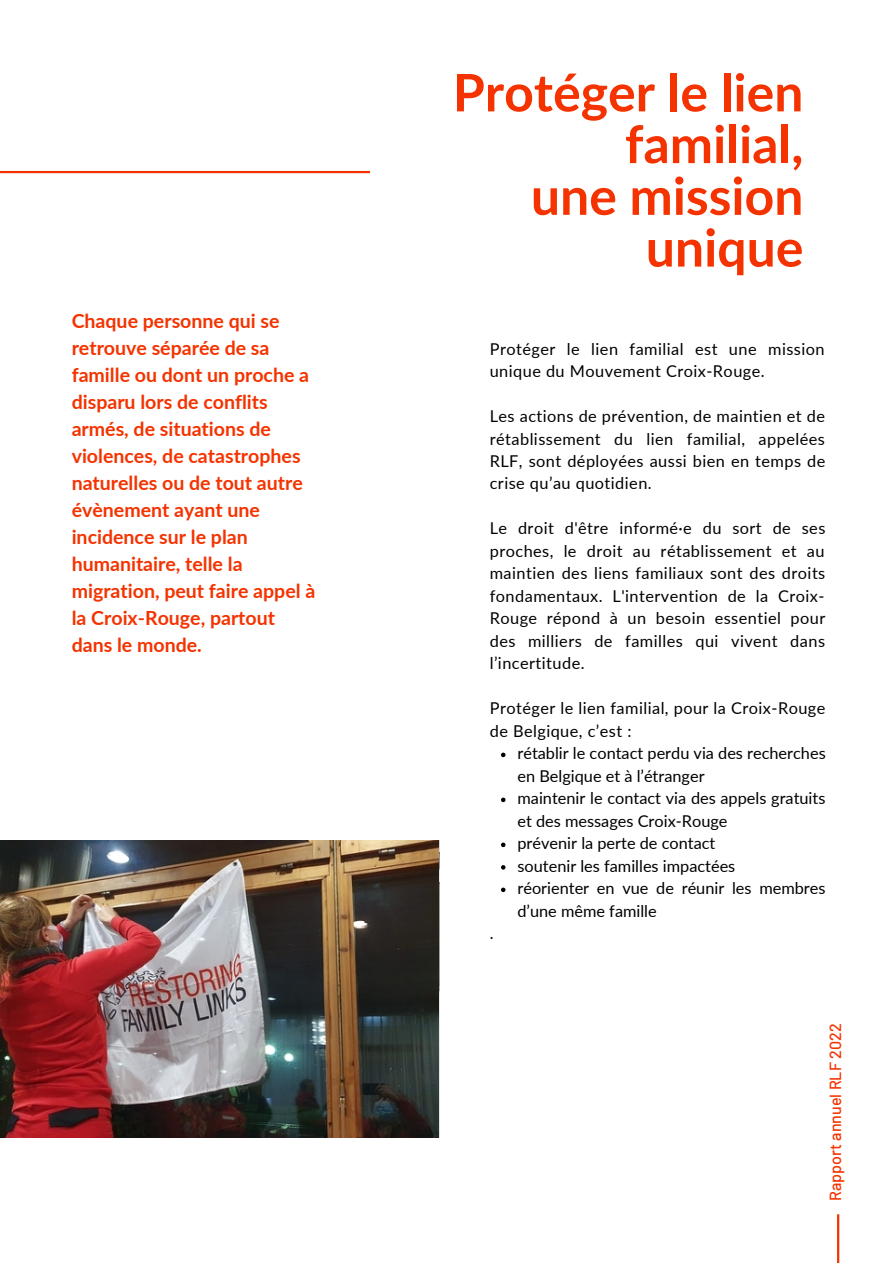
<style>
.page{position:relative;width:893px;height:1264px;background:#fff}
.page>*{position:absolute;margin:0;border:0;box-sizing:border-box;transform-origin:0 0}
.t1{font:700 51.75px/51.8px "Lato";color:#f43300;text-align:right}
.t2{font:700 19.5px/27px "Lato";color:#f43300}
.t3{font:16.35px/22.5px "Lato";color:#000;text-align:justify}
.t4{font:16.35px/22.5px "Lato";letter-spacing:.03em;color:#000}
.t5{font:500 16.05px "Barlow";color:#f43300}
</style>
<div class="page">
<hr style="left:0;top:171px;width:370px;height:2px;background:#f43300">
<hr style="left:837px;top:1214px;width:2px;height:48px;background:#f43300">
<img style="left:0;top:840px;width:438px;height:297px">
<svg style="left:501px;top:752px;width:4px;height:5px"></svg>
<svg style="left:501px;top:797px;width:4px;height:5px"></svg>
<svg style="left:501px;top:842px;width:4px;height:5px"></svg>
<svg style="left:501px;top:865px;width:4px;height:4px"></svg>
<svg style="left:501px;top:887px;width:4px;height:5px"></svg>
<p class="t2" style="left:72px;top:307px;width:245px">Chaque personne qui se retrouve séparée de sa famille ou dont un proche a disparu lors de conflits armés, de situations de violences, de catastrophes naturelles ou de tout autre évènement ayant une incidence sur le plan humanitaire, telle la migration, peut faire appel à la Croix-Rouge, partout dans le monde.</p>
<h1 class="t1" style="left:453px;top:65px;width:352px">Protéger le lien familial,<br>une mission unique</h1>
<p class="t4" style="left:489px;top:337px;width:336px">Protéger le lien familial est une mission unique du Mouvement Croix-Rouge.</p>
<p class="t3" style="left:489px;top:404px;width:337px">Les actions de prévention, de maintien et de rétablissement du lien familial, appelées RLF, sont déployées aussi bien en temps de crise qu’au quotidien.</p>
<p class="t3" style="left:489px;top:517px;width:337px">Le droit d'être informé·e du sort de ses proches, le droit au rétablissement et au maintien des liens familiaux sont des droits fondamentaux. L'intervention de la Croix-Rouge répond à un besoin essentiel pour des milliers de familles qui vivent dans l’incertitude.</p>
<p class="t4" style="left:489px;top:696px;width:337px">Protéger le lien familial, pour la Croix-Rouge de Belgique, c’est :</p>
<p class="t3" style="left:489px;top:921px;width:5px">.</p>
<p class="t3" style="left:517px;top:741px;width:310px;text-align:left">rétablir le contact perdu via des recherches en Belgique et à l’étranger<br>maintenir le contact via des appels gratuits et des messages Croix-Rouge<br>prévenir la perte de contact<br>soutenir les familles impactées<br>réorienter en vue de réunir les membres d’une même famille</p>
<p class="t5" style="left:825px;top:1200px;width:179px;rotate:-90deg">Rapport annuel RLF 2022</p>
</div>
